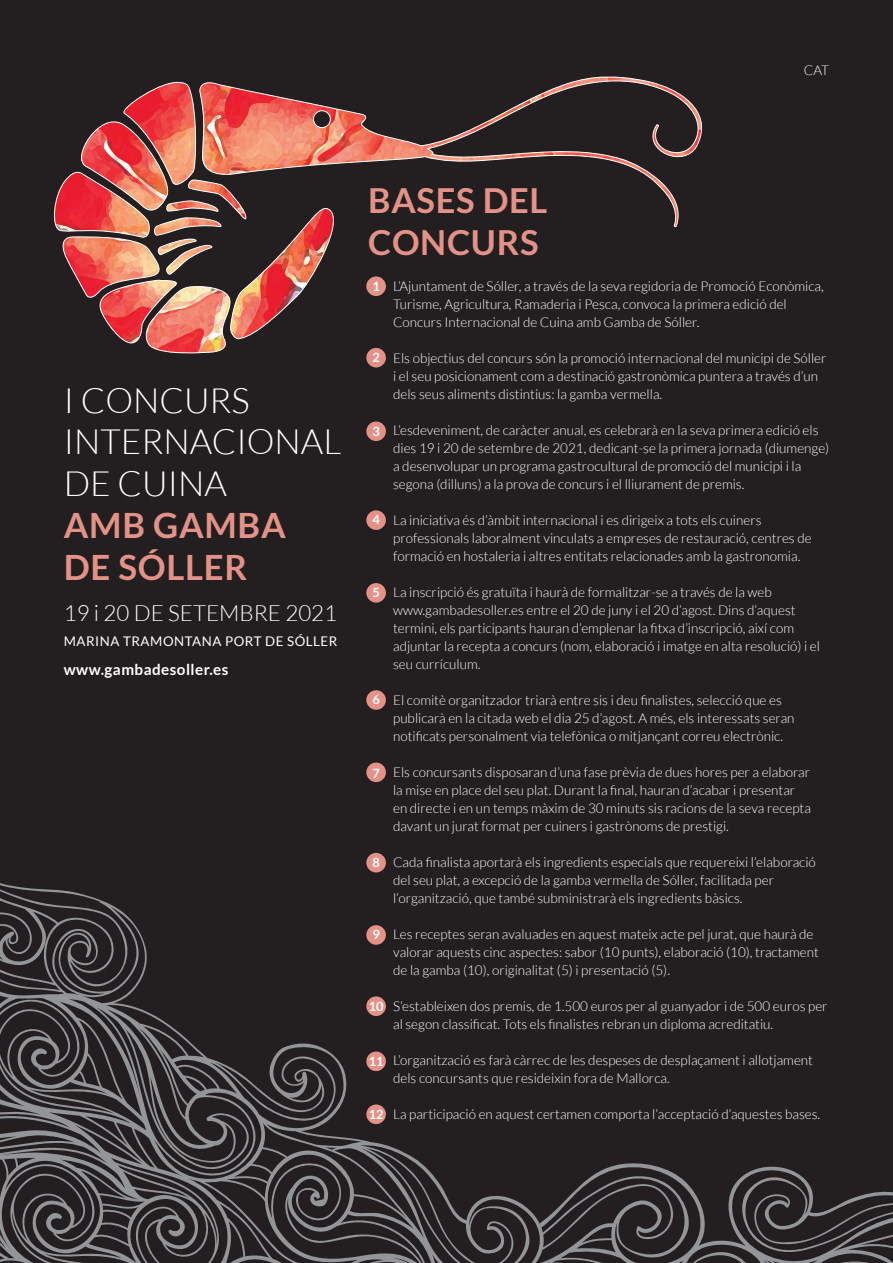
<style>
.page{position:relative;width:893px;height:1263px;background:#231f20}
.page>*{position:absolute;margin:0;border:0;box-sizing:border-box;transform-origin:0 0}
.t1{font:300 34.8px/41.8px "Lato";color:#fff}
.t2{font:700 34.8px "Lato";letter-spacing:.02em;color:#e49288}
.t3{font:700 34.5px "Lato";letter-spacing:.02em;color:#e49288}
.t4{font:300 22.35px "Lato";color:#fff}
.t5{font:700 15.15px "Lato";letter-spacing:.03em;color:#fff}
.t6{font:300 13.5px/18px "Lato";color:#fff}
.t7{font:13.35px "Lato";letter-spacing:.04em;color:#fff}
.t8{font:700 12.75px "Lato";color:#fff}
</style>
<div class="page">
<svg style="left:53px;top:76px;width:650px;height:279px"></svg>
<div style="left:313px;top:111px;width:17px;height:17px;background:#231f20;border-radius:50%"></div>
<div style="left:313px;top:110px;width:18px;height:18px;border:1px solid #fff;border-radius:50%"></div>
<svg style="left:0;top:883px;width:540px;height:380px"></svg>
<div style="left:366px;top:276px;width:20px;height:20px;background:#e49288;border-radius:50%"></div>
<div style="left:366px;top:421px;width:20px;height:20px;background:#e49288;border-radius:50%"></div>
<div style="left:366px;top:510px;width:20px;height:20px;background:#e49288;border-radius:50%"></div>
<div style="left:366px;top:583px;width:20px;height:20px;background:#e49288;border-radius:50%"></div>
<div style="left:366px;top:690px;width:20px;height:20px;background:#e49288;border-radius:50%"></div>
<div style="left:366px;top:925px;width:20px;height:20px;background:#e49288;border-radius:50%"></div>
<div style="left:366px;top:996px;width:20px;height:20px;background:#e49288;border-radius:50%"></div>
<div style="left:366px;top:348px;width:20px;height:19px;background:#e49288;border-radius:50%"></div>
<div style="left:366px;top:762px;width:20px;height:20px;background:#e49288;border-radius:50%"></div>
<div style="left:366px;top:853px;width:20px;height:19px;background:#e49288;border-radius:50%"></div>
<svg style="left:540px;top:1163px;width:353px;height:100px"></svg>
<div style="left:366px;top:1104px;width:20px;height:20px;background:#e49288;border-radius:50%"></div>
<div style="left:366px;top:1051px;width:20px;height:20px;background:#e49288;border-radius:50%"></div>
<p class="t6" style="left:804px;top:61px;width:27px">CAT</p>
<p class="t1" style="left:64px;top:379px;width:188px">I CONCURS</p>
<p class="t1" style="left:64px;top:421px;width:279px">INTERNACIONAL<br>DE CUINA</p>
<p class="t2" style="left:64px;top:505px;width:223px">AMB GAMBA</p>
<p class="t2" style="left:64px;top:547px;width:185px">DE SÓLLER</p>
<p class="t4" style="left:64px;top:601px;width:275px">19 i 20 DE SETEMBRE 2021</p>
<p class="t7" style="left:64px;top:633px;width:275px">MARINA TRAMONTANA PORT DE SÓLLER</p>
<p class="t5" style="left:64px;top:661px;width:166px">www.gambadesoller.es</p>
<p class="t3" style="left:368px;top:181px;width:181px">BASES DEL</p>
<p class="t3" style="left:368px;top:222px;width:172px">CONCURS</p>
<p class="t8" style="left:372px;top:279px;width:9px">1</p>
<p class="t6" style="left:393px;top:277px;width:432px">L’Ajuntament de Sóller, a través de la seva regidoria de Promoció Econòmica,<br>Turisme, Agricultura, Ramaderia i Pesca, convoca la primera edició del<br>Concurs Internacional de Cuina amb Gamba de Sóller.</p>
<p class="t6" style="left:393px;top:349px;width:435px">Els objectius del concurs són la promoció internacional del municipi de Sóller i el seu posicionament com a destinació gastronòmica puntera a través d’un dels seus aliments distintius: la gamba vermella.</p>
<p class="t6" style="left:393px;top:421px;width:437px">L’esdeveniment, de caràcter anual, es celebrarà en la seva primera edició els dies 19 i 20 de setembre de 2021, dedicant-se la primera jornada (diumenge) a desenvolupar un programa gastrocultural de promoció del municipi i la segona (dilluns) a la prova de concurs i el lliurament de premis.</p>
<p class="t6" style="left:393px;top:511px;width:420px">La iniciativa és d’àmbit internacional i es dirigeix a tots els cuiners professionals laboralment vinculats a empreses de restauració, centres de formació en hostaleria i altres entitats relacionades amb la gastronomia.</p>
<p class="t6" style="left:393px;top:583px;width:380px">La inscripció és gratuïta i haurà de formalitzar-se a través de la web</p>
<p class="t6" style="left:393px;top:601px;width:428px">www.gambadesoller.es entre el 20 de juny i el 20 d’agost. Dins d’aquest termini, els participants hauran d’emplenar la fitxa d’inscripció, així com adjuntar la recepta a concurs (nom, elaboració i imatge en alta resolució) i el seu currículum.</p>
<p class="t6" style="left:393px;top:691px;width:403px">El comitè organitzador triarà entre sis i deu finalistes, selecció que es publicarà en la citada web el dia 25 d’agost. A més, els interessats seran notificats personalment via telefònica o mitjançant correu electrònic.</p>
<p class="t6" style="left:393px;top:763px;width:419px">Els concursants disposaran d’una fase prèvia de dues hores per a elaborar la mise en place del seu plat. Durant la final, hauran d’acabar i presentar en directe i en un temps màxim de 30 minuts sis racions de la seva recepta davant un jurat format per cuiners i gastrònoms de prestigi.</p>
<p class="t6" style="left:393px;top:853px;width:424px">Cada finalista aportarà els ingredients especials que requereixi l’elaboració del seu plat, a excepció de la gamba vermella de Sóller, facilitada per l’organització, que també subministrarà els ingredients bàsics.</p>
<p class="t6" style="left:393px;top:925px;width:427px">Les receptes seran avaluades en aquest mateix acte pel jurat, que haurà de valorar aquests cinc aspectes: sabor (10 punts), elaboració (10), tractament de la gamba (10), originalitat (5) i presentació (5).</p>
<p class="t6" style="left:393px;top:997px;width:436px">S’estableixen dos premis, de 1.500 euros per al guanyador i de 500 euros per al segon classificat. Tots els finalistes rebran un diploma acreditatiu.</p>
<p class="t6" style="left:393px;top:1051px;width:421px">L’organització es farà càrrec de les despeses de desplaçament i allotjament dels concursants que resideixin fora de Mallorca.</p>
<p class="t6" style="left:393px;top:1105px;width:429px">La participació en aquest certamen comporta l’acceptació d’aquestes bases.</p>
<p class="t8" style="left:372px;top:350px;width:9px">2</p>
<p class="t8" style="left:372px;top:424px;width:9px">3</p>
<p class="t8" style="left:372px;top:512px;width:9px">4</p>
<p class="t8" style="left:372px;top:585px;width:9px">5</p>
<p class="t8" style="left:372px;top:692px;width:9px">6</p>
<p class="t8" style="left:372px;top:766px;width:9px">7</p>
<p class="t8" style="left:372px;top:855px;width:9px">8</p>
<p class="t8" style="left:372px;top:927px;width:9px">9</p>
<p class="t8" style="left:369px;top:998px;width:16px">10</p>
<p class="t8" style="left:369px;top:1054px;width:16px">11</p>
<p class="t8" style="left:369px;top:1107px;width:16px">12</p>
</div>
